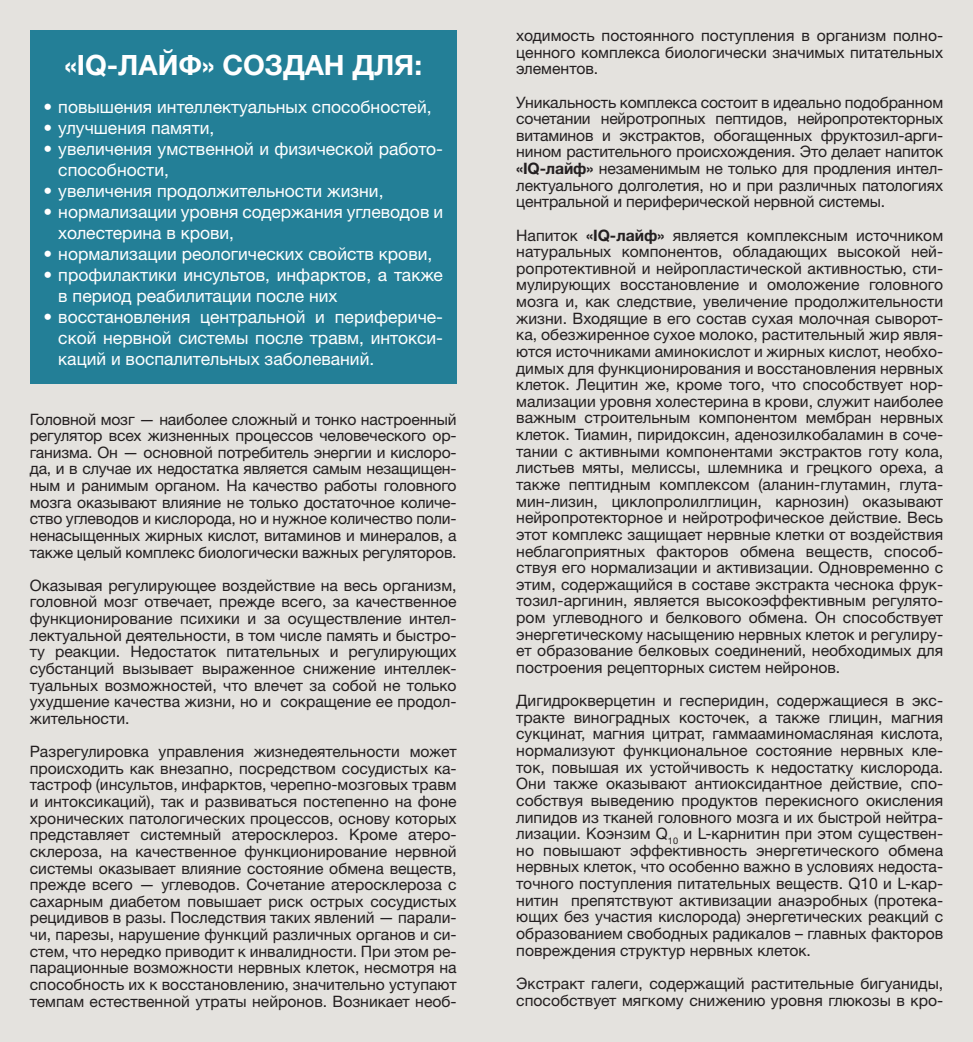
<style>
.page{position:relative;width:973px;height:1042px;background:#fff}
.page>*{position:absolute;margin:0;border:0;box-sizing:border-box;transform-origin:0 0}
.t1{font:700 28px "Helvetica Neue LTW1 G";color:#fff}
.t2{font:17.5px/21px "Helvetica Neue LTW1 G";color:#fff}
.t3{font:15.75px/16.6px "Helvetica Neue LTW1 G";color:#231f20;text-align:justify}
.s1{font-weight:700}
</style>
<div class="page">
<div style="left:0;top:0;width:972px;height:1042px;background:#e4e2de"></div>
<div style="left:30px;top:30px;width:426px;height:353px;background:#237f97"></div>
<p class="t1" style="left:64px;top:48px;width:359px">«IQ-ЛАЙФ» СОЗДАН ДЛЯ:</p>
<p class="t2" style="left:43px;top:96px;width:389px">• повышения интеллектуальных способностей,</p>
<p class="t2" style="left:43px;top:117px;width:172px">• улучшения памяти,</p>
<p class="t2" style="left:58px;top:138px;width:386px;text-indent:-15px">• увеличения умственной и физической работо&shy;способности,</p>
<p class="t2" style="left:43px;top:180px;width:341px">• увеличения продолжительности жизни,</p>
<p class="t2" style="left:58px;top:201px;width:386px;text-indent:-15px">• нормализации уровня содержания углеводов и холестерина в крови,</p>
<p class="t2" style="left:43px;top:243px;width:390px">• нормализации реологических свойств крови,</p>
<p class="t2" style="left:58px;top:264px;width:386px;text-indent:-15px">• профилактики инсультов, инфарктов, а также в период реабилитации после них</p>
<p class="t2" style="left:58px;top:306px;width:386px;text-align:justify;text-indent:-15px">• восстановления центральной и перифериче&shy;ской нервной системы после травм, интокси&shy;каций и воспалительных заболеваний.</p>
<p class="t3" style="left:30px;top:410px;width:428px">Головной мозг — наиболее сложный и тонко настроенный регулятор всех жизненных процессов человеческого ор&shy;ганизма. Он — основной потребитель энергии и кислоро&shy;да, и в случае их недостатка является самым незащищен&shy;ным и ранимым органом. На качество работы головного мозга оказывают влияние не только достаточное количе&shy;ство углеводов и кислорода, но и нужное количество поли&shy;ненасыщенных жирных кислот, витаминов и минералов, а также целый комплекс биологически важных регуляторов.</p>
<p class="t3" style="left:30px;top:577px;width:428px">Оказывая регулирующее воздействие на весь организм, головной мозг отвечает, прежде всего, за качественное функционирование психики и за осуществление интел&shy;лектуальной деятельности, в том числе память и быстро&shy;ту реакции. Недостаток питательных и регулирующих субстанций вызывает выраженное снижение интеллек&shy;туальных возможностей, что влечет за собой не только ухудшение качества жизни, но и сокращение ее продол&shy;жительности.</p>
<p class="t3" style="left:30px;top:743px;width:428px">Разрегулировка управления жизнедеятельности может происходить как внезапно, посредством сосудистых ка&shy;тастроф (инсультов, инфарктов, черепно-мозговых травм и интоксикаций), так и развиваться постепенно на фоне хронических патологических процессов, основу которых представляет системный атеросклероз. Кроме атеро&shy;склероза, на качественное функционирование нервной системы оказывает влияние состояние обмена веществ, прежде всего — углеводов. Сочетание атеросклероза с сахарным диабетом повышает риск острых сосудистых рецидивов в разы. Последствия таких явлений — парали&shy;чи, парезы, нарушение функций различных органов и си&shy;стем, что нередко приводит к инвалидности. При этом ре&shy;парационные возможности нервных клеток, несмотря на способность их к восстановлению, значительно уступают темпам естественной утраты нейронов. Возникает необ-</p>
<p class="t3" style="left:516px;top:27px;width:428px">ходимость постоянного поступления в организм полно&shy;ценного комплекса биологически значимых питательных элементов.</p>
<p class="t3" style="left:516px;top:93px;width:428px">Уникальность комплекса состоит в идеально подобранном сочетании нейротропных пептидов, нейропротекторных витаминов и экстрактов, обогащенных фруктозил-арги&shy;нином растительного происхождения. Это делает напиток <span class="s1">«IQ-лайф»</span> незаменимым не только для продления интел&shy;лектуального долголетия, но и при различных патологиях центральной и периферической нервной системы.</p>
<p class="t3" style="left:516px;top:226px;width:428px">Напиток <span class="s1">«IQ-лайф»</span> является комплексным источником натуральных компонентов, обладающих высокой ней&shy;ропротективной и нейропластической активностью, сти&shy;мулирующих восстановление и омоложение головного мозга и, как следствие, увеличение продолжительности жизни. Входящие в его состав сухая молочная сыворот&shy;ка, обезжиренное сухое молоко, растительный жир явля&shy;ются источниками аминокислот и жирных кислот, необхо&shy;димых для функционирования и восстановления нервных клеток. Лецитин же, кроме того, что способствует нор&shy;мализации уровня холестерина в крови, служит наиболее важным строительным компонентом мембран нервных клеток. Тиамин, пиридоксин, аденозилкобаламин в соче&shy;тании с активными компонентами экстрактов готу кола, листьев мяты, мелиссы, шлемника и грецкого ореха, а также пептидным комплексом (аланин-глутамин, глута&shy;мин-лизин, циклопролилглицин, карнозин) оказывают нейропротекторное и нейротрофическое действие. Весь этот комплекс защищает нервные клетки от воздействия неблагоприятных факторов обмена веществ, способ&shy;ствуя его нормализации и активизации. Одновременно с этим, содержащийся в составе экстракта чеснока фрук&shy;тозил-аргинин, является высокоэффективным регулято&shy;ром углеводного и белкового обмена. Он способствует энергетическому насыщению нервных клеток и регулиру&shy;ет образование белковых соединений, необходимых для построения рецепторных систем нейронов.</p>
<p class="t3" style="left:516px;top:692px;width:428px">Дигидрокверцетин и гесперидин, содержащиеся в экс&shy;тракте виноградных косточек, а также глицин, магния сукцинат, магния цитрат, гаммааминомасляная кислота, нормализуют функциональное состояние нервных кле&shy;ток, повышая их устойчивость к недостатку кислорода.<br>Они также оказывают антиоксидантное действие, спо&shy;собствуя выведению продуктов перекисного окисления липидов из тканей головного мозга и их быстрой нейтра&shy;лизации. Коэнзим Q<sub>10</sub> и L-карнитин при этом существен&shy;но повышают эффективность энергетического обмена нервных клеток, что особенно важно в условиях недоста&shy;точного поступления питательных веществ. Q10 и L-кар&shy;нитин препятствуют активизации анаэробных (протека&shy;ющих без участия кислорода) энергетических реакций с образованием свободных радикалов – главных факторов повреждения структур нервных клеток.</p>
<p class="t3" style="left:516px;top:975px;width:428px">Экстракт галеги, содержащий растительные бигуаниды, способствует мягкому снижению уровня глюкозы в кро-</p>
</div>
